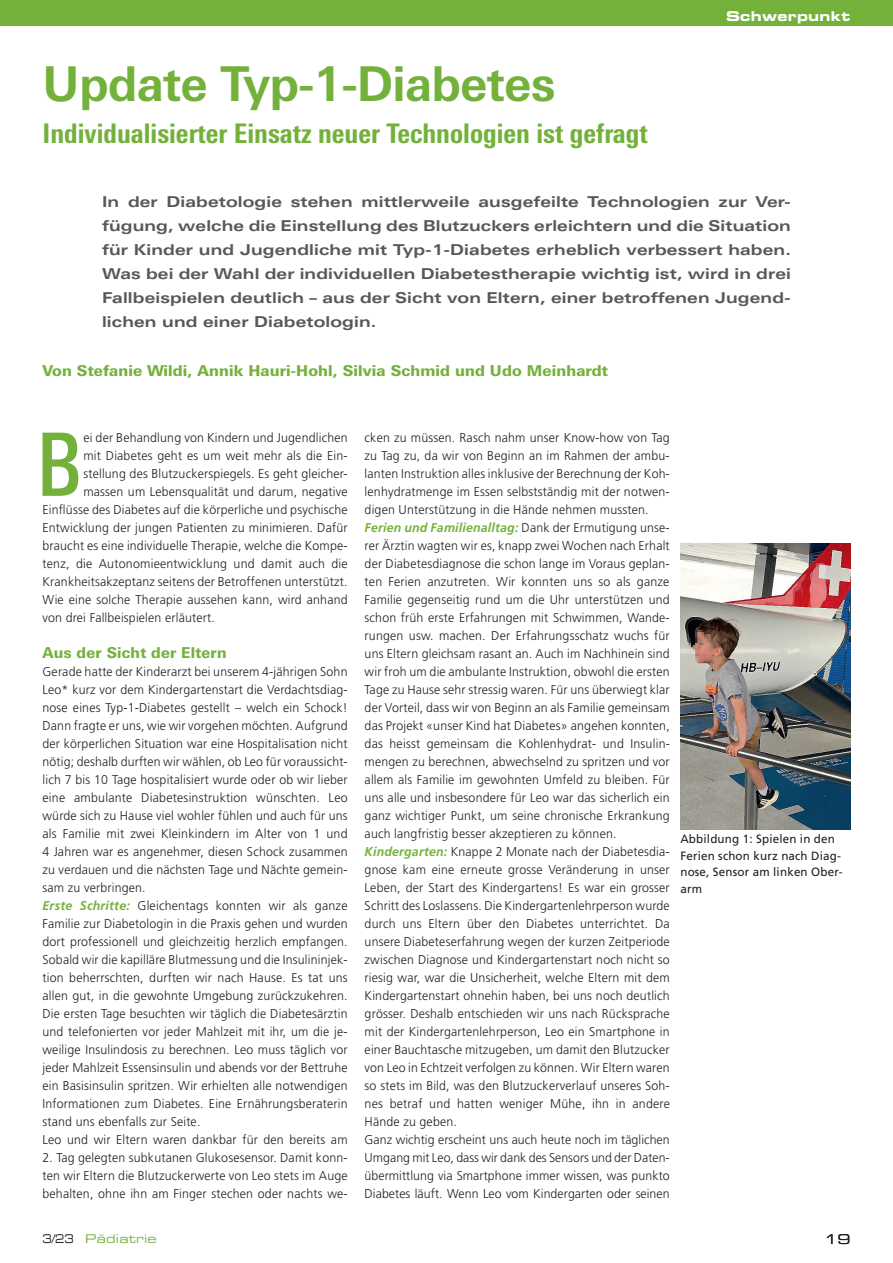
<style>
.page{position:relative;width:893px;height:1263px;background:#fff}
.page>*{position:absolute;margin:0;border:0;box-sizing:border-box;transform-origin:0 0}
.t1{font:500 condensed 87.45px "Linotype Univers";color:#73b13b}
.t2{font:700 48px "Linotype Univers Basic";letter-spacing:-.01em;color:#73b13b}
.t3{font:800 condensed 27px "Linotype Univers";color:#73b13b}
.t4{font:700 15px/24px "Linotype Univers Extd";letter-spacing:.01em;color:#57585a;text-align:justify}
.t5{font:800 15px "Linotype Univers Basic";letter-spacing:.01em;color:#73b13b}
.t6{font:13.5px "Eurostile Bold Extended Two";letter-spacing:.02em;color:#fff}
.t7{font:13.5px "Eurostile Extended Two";color:#231f20}
.t8{font:300 12.75px/18px "Frutiger";letter-spacing:.015em;color:#231f20}
.t9{font:12px/16.5px "Frutiger";letter-spacing:.015em;color:#231f20}
.t10{font:12px "Eurostile Extended Two";letter-spacing:.02em;color:#73b13b}
.s1{font-weight:700;font-style:italic;color:#73b13b}
.s2{color:#231f20}
</style>
<div class="page">
<div style="left:0;top:0;width:893px;height:26px;background:#73b13b"></div>
<img style="left:680px;top:543px;width:170px;height:286px">
<h2 class="t2" style="left:43px;top:55px;width:515px">Update Typ-1-Diabetes</h2>
<h3 class="t3" style="left:43px;top:117px;width:607px">Individualisierter Einsatz neuer Technologien ist gefragt</h3>
<p class="t6" style="left:726px;top:7px;width:126px">Schwerpunkt</p>
<p class="t4" style="left:102px;top:190px;width:690px">In der Diabetologie stehen mittlerweile ausgefeilte Technologien zur Ver&shy;fügung, welche die Einstellung des Blutzuckers erleichtern und die Situation für Kinder und Jugendliche mit Typ-1-Diabetes erheblich verbessert haben.<br>Was bei der Wahl der individuellen Diabetestherapie wichtig ist, wird in drei Fallbeispielen deutlich – aus der Sicht von Eltern, einer betroffenen Jugend&shy;lichen und einer Diabetologin.</p>
<p class="t5" style="left:43px;top:362px;width:567px">Von Stefanie Wildi, Annik Hauri-Hohl, Silvia Schmid und Udo Meinhardt</p>
<h1 class="t1" style="left:36px;top:413px;width:48px">B</h1>
<p class="t8" style="left:83px;top:428px;width:266px">ei der Behandlung von Kindern und Jugendlichen</p>
<p class="t8" style="left:83px;top:446px;width:266px">mit Diabetes geht es um weit mehr als die Ein-</p>
<p class="t8" style="left:83px;top:464px;width:266px">stellung des Blutzuckerspiegels. Es geht gleicher-</p>
<p class="t8" style="left:83px;top:482px;width:266px">massen um Lebensqualität und darum, negative</p>
<p class="t8" style="left:43px;top:500px;width:307px">Einflüsse des Diabetes auf die körperliche und psychische</p>
<p class="t8" style="left:43px;top:518px;width:307px">Entwicklung der jungen Patienten zu minimieren. Dafür</p>
<p class="t8" style="left:43px;top:536px;width:307px">braucht es eine individuelle Therapie, welche die Kompe-</p>
<p class="t8" style="left:43px;top:554px;width:307px">tenz, die Autonomieentwicklung und damit auch die</p>
<p class="t8" style="left:43px;top:572px;width:307px">Krankheitsakzeptanz seitens der Betroffenen unterstützt.</p>
<p class="t8" style="left:43px;top:590px;width:307px">Wie eine solche Therapie aussehen kann, wird anhand</p>
<p class="t8" style="left:43px;top:608px;width:174px">von drei Fallbeispielen erläutert.</p>
<p class="t5" style="left:43px;top:643px;width:186px">Aus der Sicht der Eltern</p>
<p class="t8" style="left:43px;top:662px;width:307px">Gerade hatte der Kinderarzt bei unserem 4-jährigen Sohn Leo* kurz vor dem Kindergartenstart die Verdachtsdiag&shy;nose eines Typ-1-Diabetes gestellt – welch ein Schock!<br>Dann fragte er uns, wie wir vorgehen möchten. Aufgrund der körperlichen Situation war eine Hospitalisation nicht nötig; deshalb durften wir wählen, ob Leo für voraussicht&shy;lich 7 bis 10 Tage hospitalisiert wurde oder ob wir lieber eine ambulante Diabetesinstruktion wünschten. Leo würde sich zu Hause viel wohler fühlen und auch für uns als Familie mit zwei Kleinkindern im Alter von 1 und 4 Jahren war es angenehmer, diesen Schock zusammen zu verdauen und die nächsten Tage und Nächte gemein&shy;sam zu verbringen.<br><span class="s1">Erste Schritte:</span> Gleichentags konnten wir als ganze Familie zur Diabetologin in die Praxis gehen und wurden dort professionell und gleichzeitig herzlich empfangen.<br>Sobald wir die kapilläre Blutmessung und die Insulininjek&shy;tion beherrschten, durften wir nach Hause. Es tat uns allen gut, in die gewohnte Umgebung zurückzukehren.<br>Die ersten Tage besuchten wir täglich die Diabetesärztin und telefonierten vor jeder Mahlzeit mit ihr, um die je&shy;weilige Insulindosis zu berechnen. Leo muss täglich vor jeder Mahlzeit Essensinsulin und abends vor der Bettruhe ein Basisinsulin spritzen. Wir erhielten alle notwendigen Informationen zum Diabetes. Eine Ernährungsberaterin stand uns ebenfalls zur Seite.<br>Leo und wir Eltern waren dankbar für den bereits am</p>
<p class="t8" style="left:43px;top:1148px;width:307px;text-align:justify">2. Tag gelegten subkutanen Glukosesensor. Damit konn&shy;ten wir Eltern die Blutzuckerwerte von Leo stets im Auge behalten, ohne ihn am Finger stechen oder nachts we-</p>
<p class="t10" style="left:43px;top:1230px;width:116px"><span class="s2">3/23</span> Pädiatrie</p>
<p class="t8" style="left:365px;top:428px;width:307px">cken zu müssen. Rasch nahm unser Know-how von Tag zu Tag zu, da wir von Beginn an im Rahmen der ambu&shy;lanten Instruktion alles inklusive der Berechnung der Koh&shy;lenhydratmenge im Essen selbstständig mit der notwen&shy;digen Unterstützung in die Hände nehmen mussten.<br><span class="s1">Ferien und Familienalltag:</span> Dank der Ermutigung unse&shy;rer Ärztin wagten wir es, knapp zwei Wochen nach Erhalt der Diabetesdiagnose die schon lange im Voraus geplan&shy;ten Ferien anzutreten. Wir konnten uns so als ganze Familie gegenseitig rund um die Uhr unterstützen und schon früh erste Erfahrungen mit Schwimmen, Wande&shy;rungen usw. machen. Der Erfahrungsschatz wuchs für uns Eltern gleichsam rasant an. Auch im Nachhinein sind wir froh um die ambulante Instruktion, obwohl die ersten Tage zu Hause sehr stressig waren. Für uns überwiegt klar der Vorteil, dass wir von Beginn an als Familie gemeinsam das Projekt «unser Kind hat Diabetes» angehen konnten, das heisst gemeinsam die Kohlenhydrat- und Insulin&shy;mengen zu berechnen, abwechselnd zu spritzen und vor allem als Familie im gewohnten Umfeld zu bleiben. Für uns alle und insbesondere für Leo war das sicherlich ein ganz wichtiger Punkt, um seine chronische Erkrankung auch langfristig besser akzeptieren zu können.<br><span class="s1">Kindergarten:</span> Knappe 2 Monate nach der Diabetesdia&shy;gnose kam eine erneute grosse Veränderung in unser Leben, der Start des Kindergartens! Es war ein grosser Schritt des Loslassens. Die Kindergartenlehrperson wurde durch uns Eltern über den Diabetes unterrichtet. Da unsere Diabeteserfahrung wegen der kurzen Zeitperiode zwischen Diagnose und Kindergartenstart noch nicht so riesig war, war die Unsicherheit, welche Eltern mit dem Kindergartenstart ohnehin haben, bei uns noch deutlich grösser. Deshalb entschieden wir uns nach Rücksprache mit der Kindergartenlehrperson, Leo ein Smartphone in einer Bauchtasche mitzugeben, um damit den Blutzucker von Leo in Echtzeit verfolgen zu können. Wir Eltern waren so stets im Bild, was den Blutzuckerverlauf unseres Soh&shy;nes betraf und hatten weniger Mühe, ihn in andere Hände zu geben.<br>Ganz wichtig erscheint uns auch heute noch im täglichen Umgang mit Leo, dass wir dank des Sensors und der Daten&shy;übermittlung via Smartphone immer wissen, was punkto Diabetes läuft. Wenn Leo vom Kindergarten oder seinen</p>
<p class="t9" style="left:680px;top:830px;width:164px">Abbildung 1: Spielen in den<br>Ferien schon kurz nach Diag&shy;nose, Sensor am linken Ober&shy;arm</p>
<p class="t7" style="left:824px;top:1230px;width:28px">19</p>
</div>
